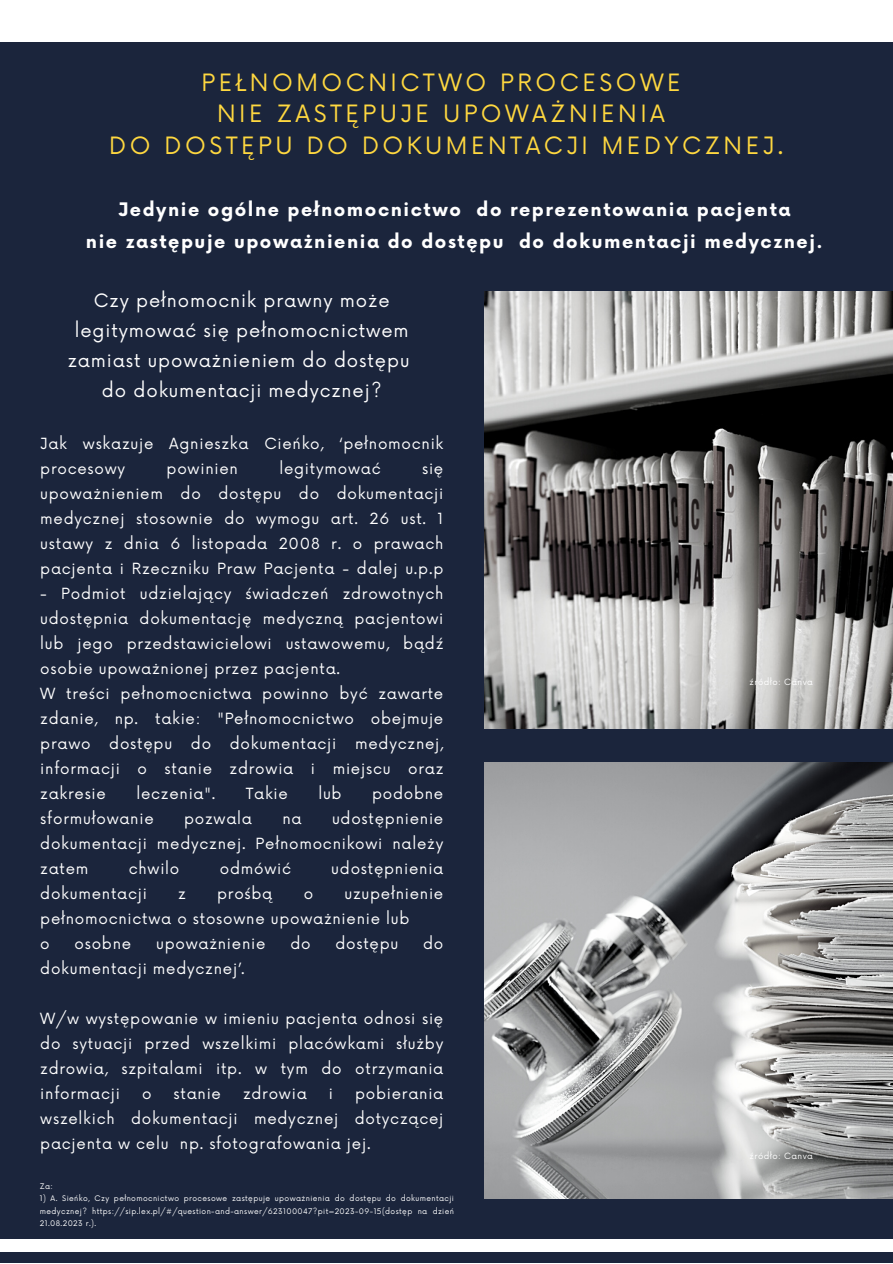
<style>
.page{position:relative;width:893px;height:1264px;background:#fff}
.page>*{position:absolute;margin:0;border:0;box-sizing:border-box;transform-origin:0 0}
.t1{font:23.25px "Now";letter-spacing:.15em;color:#ffd840}
.t2{font:700 18.15px "Now";letter-spacing:.085em;color:#fff}
.t3{font:18px/30px "Now";letter-spacing:.05em;color:#fff;text-align:center}
.t4{font:15px/25px "Now";letter-spacing:.05em;color:#fff;text-align:justify}
.t5{font:8.4px "Now";letter-spacing:.05em;color:#fff}
.t6{font:7.5px/12.5px "Now";letter-spacing:.05em;color:#fff;text-align:justify}
</style>
<div class="page">
<div style="left:0;top:42px;width:892px;height:1196px;background:#1b253c"></div>
<img style="left:484px;top:292px;width:408px;height:436px">
<div style="left:0;top:1251px;width:892px;height:11px;background:#1b253c"></div>
<img style="left:484px;top:762px;width:408px;height:436px">
<p class="t1" style="left:201px;top:69px;width:480px">PEŁNOMOCNICTWO PROCESOWE</p>
<p class="t1" style="left:217px;top:101px;width:449px">NIE ZASTĘPUJE UPOWAŻNIENIA</p>
<p class="t1" style="left:109px;top:132px;width:675px">DO DOSTĘPU DO DOKUMENTACJI MEDYCZNEJ.</p>
<p class="t2" style="left:118px;top:199px;width:674px">Jedynie ogólne pełnomocnictwo do reprezentowania pacjenta</p>
<p class="t2" style="left:86px;top:232px;width:738px">nie zastępuje upoważnienia do dostępu do dokumentacji medycznej.</p>
<p class="t3" style="left:68px;top:287px;width:343px">Czy pełnomocnik prawny może legitymować się pełnomocnictwem zamiast upoważnieniem do dostępu</p>
<p class="t3" style="left:102px;top:377px;width:281px">do dokumentacji medycznej?</p>
<p class="t4" style="left:40px;top:432px;width:404px">Jak wskazuje Agnieszka Cieńko, ‘pełnomocnik procesowy</p>
<p class="t4" style="left:167px;top:457px;width:73px">powinien</p>
<p class="t4" style="left:279px;top:457px;width:103px">legitymować</p>
<p class="t4" style="left:40px;top:457px;width:404px;text-indent:382px">się upoważnieniem do dostępu do dokumentacji medycznej stosownie do wymogu art. 26 ust. 1 ustawy z dnia 6 listopada 2008 r. o prawach pacjenta i Rzeczniku Praw Pacjenta - dalej u.p.p</p>
<p class="t4" style="left:40px;top:582px;width:404px">- Podmiot udzielający świadczeń zdrowotnych udostępnia dokumentację medyczną pacjentowi lub jego przedstawicielowi ustawowemu, bądź osobie upoważnionej przez pacjenta.</p>
<p class="t4" style="left:40px;top:682px;width:404px">W treści pełnomocnictwa powinno być zawarte zdanie, np. takie: "Pełnomocnictwo obejmuje prawo dostępu do dokumentacji medycznej, informacji o stanie zdrowia i miejscu oraz zakresie</p>
<p class="t4" style="left:136px;top:782px;width:80px">leczenia".</p>
<p class="t4" style="left:246px;top:782px;width:44px">Takie</p>
<p class="t4" style="left:318px;top:782px;width:25px">lub</p>
<p class="t4" style="left:372px;top:782px;width:73px">podobne</p>
<p class="t4" style="left:40px;top:807px;width:115px">sformułowanie</p>
<p class="t4" style="left:184px;top:807px;width:69px">pozwala</p>
<p class="t4" style="left:282px;top:807px;width:21px">na</p>
<p class="t4" style="left:40px;top:807px;width:404px;text-indent:292px">udostępnienie dokumentacji medycznej. Pełnomocnikowi należy zatem</p>
<p class="t4" style="left:129px;top:857px;width:52px">chwilo</p>
<p class="t4" style="left:220px;top:857px;width:73px">odmówić</p>
<p class="t4" style="left:331px;top:857px;width:114px">udostępnienia</p>
<p class="t4" style="left:40px;top:882px;width:108px">dokumentacji</p>
<p class="t4" style="left:178px;top:882px;width:9px">z</p>
<p class="t4" style="left:217px;top:882px;width:57px">prośbą</p>
<p class="t4" style="left:303px;top:882px;width:11px">o</p>
<p class="t4" style="left:40px;top:882px;width:404px;text-indent:304px">uzupełnienie pełnomocnictwa o stosowne upoważnienie lub</p>
<p class="t4" style="left:40px;top:932px;width:11px">o</p>
<p class="t4" style="left:75px;top:932px;width:58px">osobne</p>
<p class="t4" style="left:156px;top:932px;width:111px">upoważnienie</p>
<p class="t4" style="left:290px;top:932px;width:22px">do</p>
<p class="t4" style="left:335px;top:932px;width:64px">dostępu</p>
<p class="t4" style="left:423px;top:932px;width:22px">do</p>
<p class="t4" style="left:40px;top:957px;width:206px">dokumentacji medycznej’.</p>
<p class="t4" style="left:40px;top:1006px;width:404px">W/w występowanie w imieniu pacjenta odnosi się do sytuacji przed wszelkimi placówkami służby zdrowia, szpitalami itp. w tym do otrzymania informacji</p>
<p class="t4" style="left:40px;top:1081px;width:404px;text-indent:315px">pobierania wszelkich dokumentacji medycznej dotyczącej pacjenta w celu np. sfotografowania jej.</p>
<p class="t6" style="left:40px;top:1180px;width:15px">Za:</p>
<p class="t6" style="left:40px;top:1192px;width:415px">1) A. Sieńko, Czy pełnomocnictwo procesowe zastępuje upoważnienia do dostępu do dokumentacji medycznej? https://sip.lex.pl/#/question-and-answer/623100047?pit=2023-09-15(dostęp na dzień 21.08.2023 r.).</p>
<p class="t4" style="left:142px;top:1081px;width:11px">o</p>
<p class="t4" style="left:173px;top:1081px;width:49px">stanie</p>
<p class="t4" style="left:243px;top:1081px;width:65px">zdrowia</p>
<p class="t4" style="left:329px;top:1081px;width:6px">i</p>
<p class="t5" style="left:749px;top:677px;width:65px">źródło: Canva</p>
<p class="t5" style="left:749px;top:1151px;width:65px">źródło: Canva</p>
</div>
